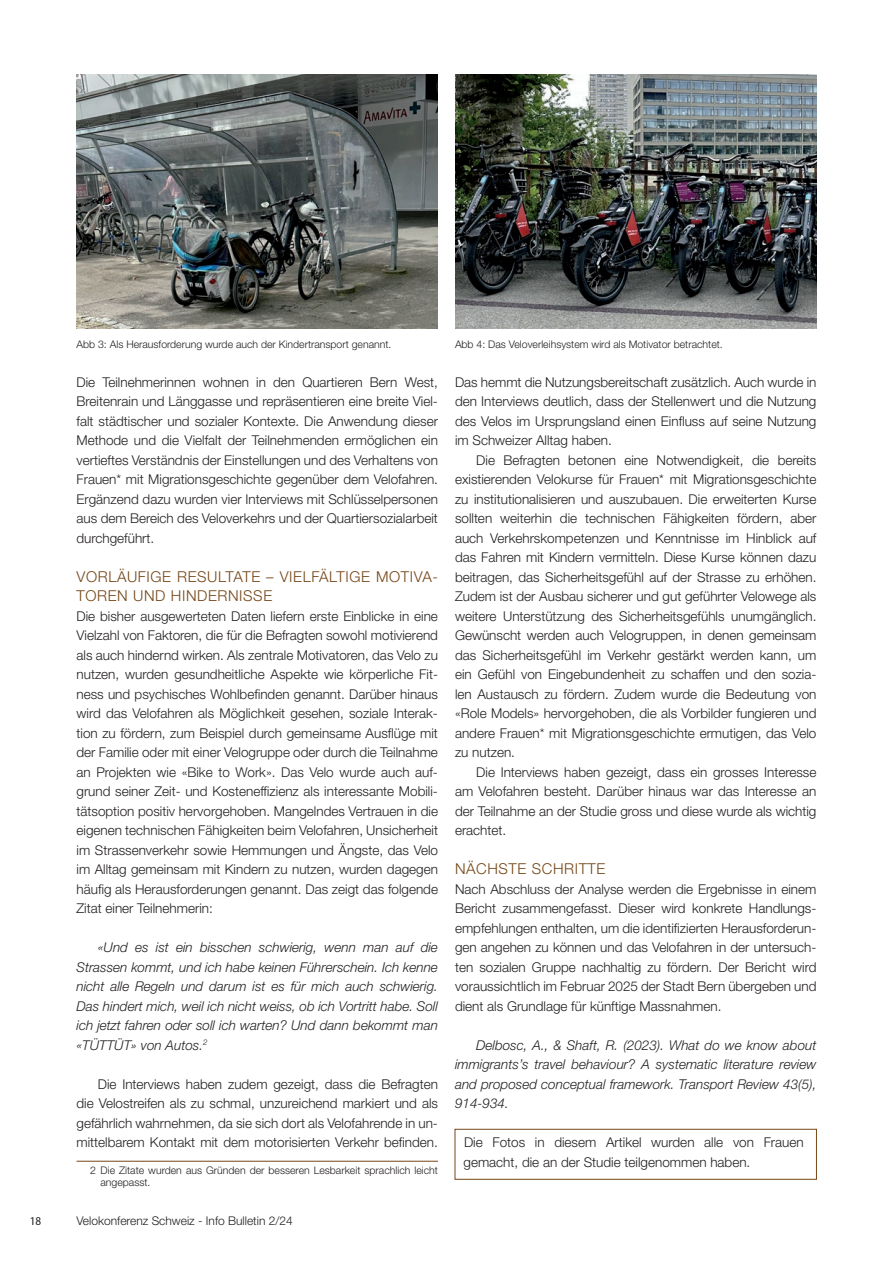
<style>
.page{position:relative;width:893px;height:1263px;background:#fff}
.page>*{position:absolute;margin:0;border:0;box-sizing:border-box;transform-origin:0 0}
.t1{font:300 15px/19.5px "Helvetica Neue LT Std";letter-spacing:.04em;color:#754718}
.t2{font:300 13.5px/19.5px "Helvetica Neue LT Std";color:#231f20;text-align:justify}
.t3{font:italic 300 13.5px/19.5px "Helvetica Neue LT Std";color:#231f20;text-align:justify}
.t4{font:300 12px "Helvetica Neue LT Std";color:#231f20}
.t5{font:semi-condensed 12px "Myriad Pro";color:#231f20}
.t6{font:300 10.5px/12.6px "Helvetica Neue LT Std";color:#231f20}
</style>
<div class="page">
<hr style="left:77px;top:1161px;width:361px;height:1px;background:#754718">
<div style="left:455px;top:1129px;width:362px;height:51px;border:1px solid #754718"></div>
<img style="left:77px;top:75px;width:361px;height:253px">
<img style="left:455px;top:75px;width:361px;height:253px">
<p class="t6" style="left:77px;top:338px;width:316px">Abb 3: Als Herausforderung wurde auch der Kindertransport genannt.</p>
<p class="t6" style="left:455px;top:338px;width:269px">Abb 4: Das Veloverleihsystem wird als Motivator betrachtet.</p>
<p class="t2" style="left:77px;top:372px;width:363px">Die Teilnehmerinnen wohnen in den Quartieren Bern West, Breitenrain und Länggasse und repräsentieren eine breite Viel&shy;falt städtischer und sozialer Kontexte. Die Anwendung dieser Methode und die Vielfalt der Teilnehmenden ermöglichen ein vertieftes Verständnis der Einstellungen und des Verhaltens von Frauen* mit Migrationsgeschichte gegenüber dem Velofahren.<br>Ergänzend dazu wurden vier Interviews mit Schlüsselpersonen aus dem Bereich des Veloverkehrs und der Quartiersozialarbeit durchgeführt.</p>
<p class="t1" style="left:77px;top:566px;width:363px">VORLÄUFIGE RESULTATE – VIELFÄLTIGE MOTIVA-<br>TOREN UND HINDERNISSE</p>
<p class="t2" style="left:77px;top:606px;width:363px">Die bisher ausgewerteten Daten liefern erste Einblicke in eine Vielzahl von Faktoren, die für die Befragten sowohl motivierend als auch hindernd wirken. Als zentrale Motivatoren, das Velo zu nutzen, wurden gesundheitliche Aspekte wie körperliche Fit&shy;ness und psychisches Wohlbefinden genannt. Darüber hinaus wird das Velofahren als Möglichkeit gesehen, soziale Interak&shy;tion zu fördern, zum Beispiel durch gemeinsame Ausflüge mit der Familie oder mit einer Velogruppe oder durch die Teilnahme an Projekten wie «Bike to Work». Das Velo wurde auch auf&shy;grund seiner Zeit- und Kosteneffizienz als interessante Mobili&shy;tätsoption positiv hervorgehoben. Mangelndes Vertrauen in die eigenen technischen Fähigkeiten beim Velofahren, Unsicherheit im Strassenverkehr sowie Hemmungen und Ängste, das Velo im Alltag gemeinsam mit Kindern zu nutzen, wurden dagegen häufig als Herausforderungen genannt. Das zeigt das folgende Zitat einer Teilnehmerin:</p>
<p class="t3" style="left:77px;top:937px;width:363px;text-indent:21px">«Und es ist ein bisschen schwierig, wenn man auf die Strassen kommt, und ich habe keinen Führerschein. Ich kenne nicht alle Regeln und darum ist es für mich auch schwierig.<br>Das hindert mich, weil ich nicht weiss, ob ich Vortritt habe. Soll ich jetzt fahren oder soll ich warten? Und dann bekommt man «TÜTTÜT» von Autos.<sup>2</sup></p>
<p class="t2" style="left:77px;top:1074px;width:363px;text-indent:21px">Die Interviews haben zudem gezeigt, dass die Befragten die Velostreifen als zu schmal, unzureichend markiert und als gefährlich wahrnehmen, da sie sich dort als Velofahrende in un&shy;mittelbarem Kontakt mit dem motorisierten Verkehr befinden.</p>
<p class="t6" style="left:101px;top:1163px;width:339px;text-indent:-11px">2 Die Zitate wurden aus Gründen der besseren Lesbarkeit sprachlich leicht angepasst.</p>
<p class="t5" style="left:30px;top:1215px;width:13px">18</p>
<p class="t4" style="left:77px;top:1214px;width:218px">Velokonferenz Schweiz - Info Bulletin 2/24</p>
<p class="t2" style="left:455px;top:372px;width:363px">Das hemmt die Nutzungsbereitschaft zusätzlich. Auch wurde in den Interviews deutlich, dass der Stellenwert und die Nutzung des Velos im Ursprungsland einen Einfluss auf seine Nutzung im Schweizer Alltag haben.</p>
<p class="t2" style="left:455px;top:450px;width:363px;text-indent:21px">Die Befragten betonen eine Notwendigkeit, die bereits existierenden Velokurse für Frauen* mit Migrationsgeschichte zu institutionalisieren und auszubauen. Die erweiterten Kurse sollten weiterhin die technischen Fähigkeiten fördern, aber auch Verkehrskompetenzen und Kenntnisse im Hinblick auf das Fahren mit Kindern vermitteln. Diese Kurse können dazu beitragen, das Sicherheitsgefühl auf der Strasse zu erhöhen.<br>Zudem ist der Ausbau sicherer und gut geführter Velowege als weitere Unterstützung des Sicherheitsgefühls unumgänglich.<br>Gewünscht werden auch Velogruppen, in denen gemeinsam das Sicherheitsgefühl im Verkehr gestärkt werden kann, um ein Gefühl von Eingebundenheit zu schaffen und den sozia&shy;len Austausch zu fördern. Zudem wurde die Bedeutung von «Role Models» hervorgehoben, die als Vorbilder fungieren und andere Frauen* mit Migrationsgeschichte ermutigen, das Velo zu nutzen.</p>
<p class="t2" style="left:455px;top:762px;width:363px;text-indent:21px">Die Interviews haben gezeigt, dass ein grosses Interesse am Velofahren besteht. Darüber hinaus war das Interesse an der Teilnahme an der Studie gross und diese wurde als wichtig erachtet.</p>
<p class="t1" style="left:455px;top:859px;width:152px">NÄCHSTE SCHRITTE</p>
<p class="t2" style="left:455px;top:879px;width:363px">Nach Abschluss der Analyse werden die Ergebnisse in einem Bericht zusammengefasst. Dieser wird konkrete Handlungs&shy;empfehlungen enthalten, um die identifizierten Herausforderun&shy;gen angehen zu können und das Velofahren in der untersuch&shy;ten sozialen Gruppe nachhaltig zu fördern. Der Bericht wird voraussichtlich im Februar 2025 der Stadt Bern übergeben und dient als Grundlage für künftige Massnahmen.</p>
<p class="t3" style="left:455px;top:1035px;width:363px;text-indent:21px">Delbosc, A., &amp; Shaft, R. (2023). What do we know about immigrants’s travel behaviour? A systematic literature review and proposed conceptual framework. Transport Review 43(5), 914-934.</p>
<p class="t2" style="left:463px;top:1132px;width:342px">Die Fotos in diesem Artikel wurden alle von Frauen gemacht, die an der Studie teilgenommen haben.</p>
</div>
